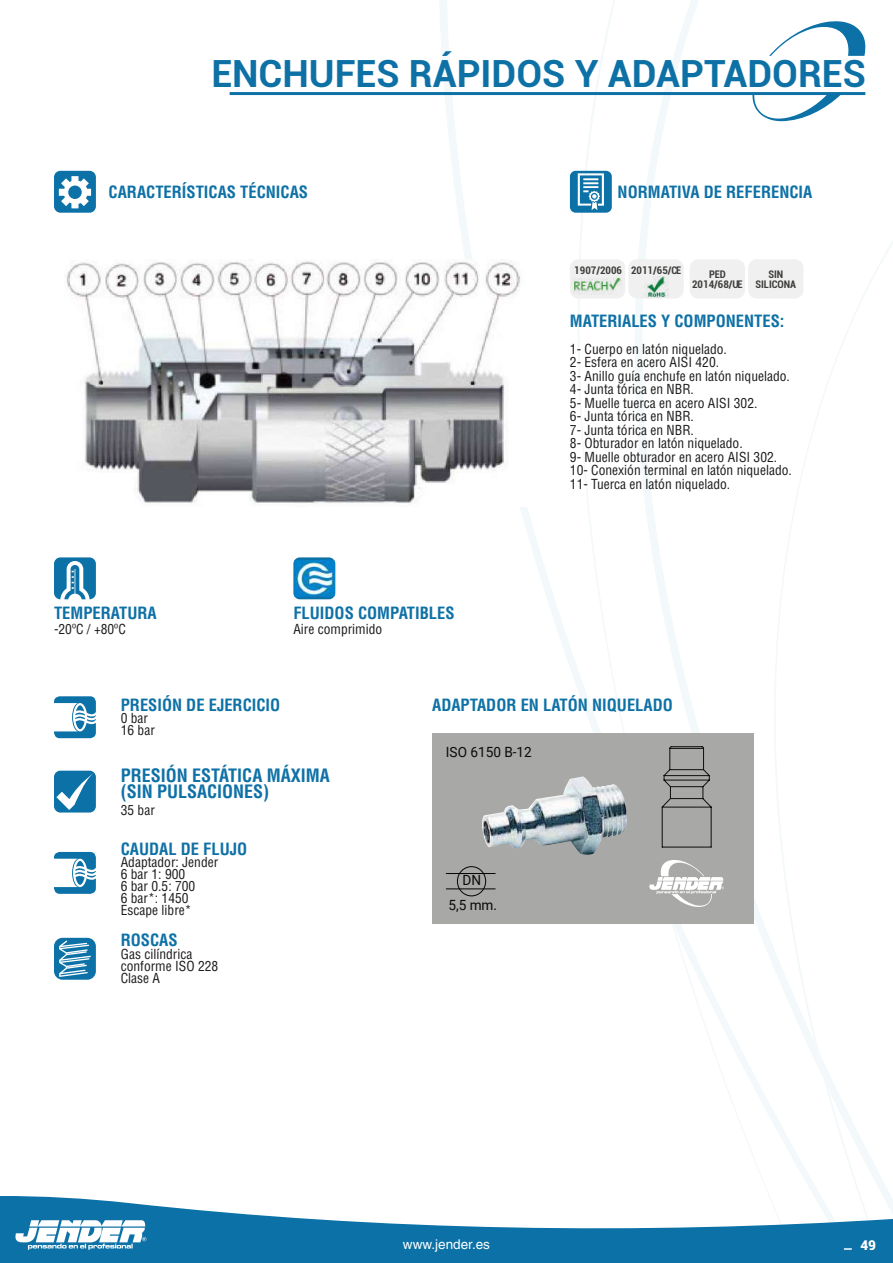
<style>
.page{position:relative;width:893px;height:1263px;background:#fff}
.page>*{position:absolute;margin:0;border:0;box-sizing:border-box;transform-origin:0 0}
.t1{font:700 37.5px "Roboto";color:#0e71a6}
.t2{font:700 condensed 18px/16.5px "Helvetica LT Std";color:#0e71a6}
.t3{font:700 condensed 16.5px "Helvetica LT Std";color:#0e71a6}
.t4{font:14.1px "Roboto";color:#090a0a}
.t5{font:condensed 13.5px/13.5px "Helvetica LT Std";color:#1c1c1c}
.t6{font:13.5px "Helvetica LT Std";color:#fff}
.t7{font:900 13.5px "Roboto";color:#fff}
.t8{font:700 condensed 10.5px/10.5px "Roboto";color:#3d3d3b;text-align:center}
</style>
<div class="page">
<svg style="left:520px;top:0;width:136px;height:924px"></svg>
<svg style="left:656px;top:0;width:237px;height:1196px"></svg>
<svg style="left:752px;top:20px;width:114px;height:101px"></svg>
<hr style="left:230px;top:92px;width:635px;height:3px;background:#0e71a6">
<svg style="left:54px;top:696px;width:42px;height:42px"></svg>
<svg style="left:54px;top:771px;width:42px;height:41px"></svg>
<svg style="left:54px;top:852px;width:42px;height:42px"></svg>
<svg style="left:54px;top:938px;width:42px;height:42px"></svg>
<img style="left:66px;top:259px;width:465px;height:247px">
<div style="left:570px;top:259px;width:55px;height:40px;background:#f0f0f0;border-radius:9px"></div>
<img style="left:573px;top:278px;width:48px;height:17px">
<div style="left:628px;top:259px;width:56px;height:40px;background:#f0f0f0;border-radius:9px"></div>
<img style="left:645px;top:277px;width:23px;height:20px">
<div style="left:690px;top:259px;width:55px;height:40px;background:#f0f0f0;border-radius:9px"></div>
<div style="left:748px;top:259px;width:55px;height:40px;background:#f0f0f0;border-radius:9px"></div>
<svg style="left:54px;top:171px;width:42px;height:42px"></svg>
<svg style="left:570px;top:171px;width:42px;height:42px"></svg>
<svg style="left:54px;top:557px;width:42px;height:43px"></svg>
<div style="left:293px;top:557px;width:42px;height:42px;background:#0b71a7;border-radius:6px"></div>
<img style="left:294px;top:560px;width:41px;height:37px">
<div style="left:432px;top:733px;width:322px;height:190px;background:#a8a8a7"></div>
<img style="left:482px;top:776px;width:145px;height:79px">
<div style="left:457px;top:866px;width:29px;height:30px;border:1px solid #040505;border-radius:50%"></div>
<hr style="left:446px;top:873px;width:49px;height:1px;background:#040505">
<hr style="left:446px;top:888px;width:49px;height:1px;background:#040505">
<svg style="left:661px;top:746px;width:51px;height:102px"></svg>
<svg style="left:649px;top:860px;width:75px;height:47px"></svg>
<svg style="left:0;top:1196px;width:893px;height:67px;fill:#0b71a7"></svg>
<svg style="left:844px;top:1248px;width:8px;height:2px"></svg>
<svg style="left:15px;top:1220px;width:131px;height:30px"></svg>
<h1 class="t1" style="left:211px;top:47px;width:656px">ENCHUFES RÁPIDOS Y ADAPTADORES</h1>
<p class="t3" style="left:109px;top:181px;width:201px">CARACTERÍSTICAS TÉCNICAS</p>
<p class="t3" style="left:54px;top:603px;width:104px">TEMPERATURA</p>
<p class="t3" style="left:293px;top:603px;width:163px">FLUIDOS COMPATIBLES</p>
<p class="t5" style="left:54px;top:623px;width:73px">-20ºC / +80ºC</p>
<p class="t5" style="left:293px;top:623px;width:90px">Aire comprimido</p>
<p class="t3" style="left:618px;top:181px;width:196px">NORMATIVA DE REFERENCIA</p>
<p class="t8" style="left:574px;top:264px;width:108px">1907/2006 2011/65/CE</p>
<p class="t8" style="left:692px;top:268px;width:52px">PED<br>2014/68/UE</p>
<p class="t8" style="left:755px;top:268px;width:42px">SIN<br>SILICONA</p>
<p class="t3" style="left:570px;top:310px;width:216px">MATERIALES Y COMPONENTES:</p>
<p class="t5" style="left:570px;top:342px;width:223px">1- Cuerpo en latón niquelado.<br>2- Esfera en acero AISI 420.<br>3- Anillo guía enchufe en latón niquelado.<br>4- Junta tórica en NBR.<br>5- Muelle tuerca en acero AISI 302.<br>6- Junta tórica en NBR.<br>7- Junta tórica en NBR.<br>8- Obturador en latón niquelado.<br>9- Muelle obturador en acero AISI 302.<br>10- Conexión terminal en latón niquelado.<br>11- Tuerca en latón niquelado.</p>
<p class="t3" style="left:121px;top:695px;width:161px">PRESIÓN DE EJERCICIO</p>
<p class="t5" style="left:121px;top:712px;width:36px;line-height:12px">0 bar<br>16 bar</p>
<h2 class="t2" style="left:121px;top:767px;width:211px">PRESIÓN ESTÁTICA MÁXIMA (SIN PULSACIONES)</h2>
<p class="t5" style="left:121px;top:803px;width:36px">35 bar</p>
<p class="t3" style="left:121px;top:838px;width:128px">CAUDAL DE FLUJO</p>
<p class="t5" style="left:121px;top:856px;width:99px;line-height:12px">Adaptador: Jender<br>6 bar 1: 900<br>6 bar 0.5: 700<br>6 bar*: 1450<br>Escape libre*</p>
<p class="t3" style="left:121px;top:930px;width:58px">ROSCAS</p>
<p class="t5" style="left:121px;top:947px;width:99px;line-height:12.3px">Gas cilíndrica conforme ISO 228<br>Clase A</p>
<p class="t3" style="left:432px;top:695px;width:242px">ADAPTADOR EN LATÓN NIQUELADO</p>
<p class="t4" style="left:446px;top:742px;width:87px">ISO 6150 B-12</p>
<p class="t4" style="left:462px;top:870px;width:20px">DN</p>
<p class="t4" style="left:448px;top:895px;width:50px">5,5 mm.</p>
<p class="t6" style="left:403px;top:1237px;width:89px">www.jender.es</p>
<p class="t7" style="left:860px;top:1235px;width:17px">49</p>
</div>
